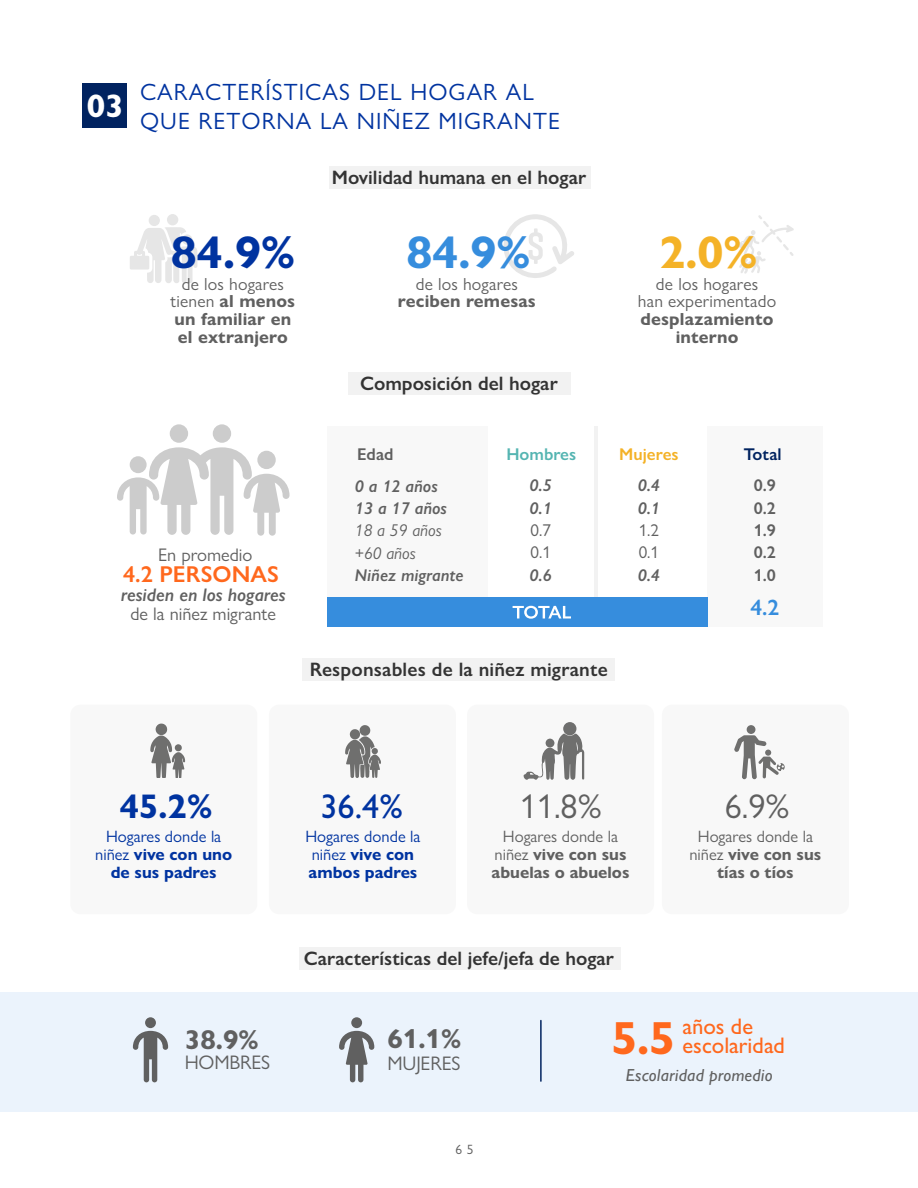
<style>
.page{position:relative;width:918px;height:1188px;background:#fff}
.page>*{position:absolute;margin:0;border:0;box-sizing:border-box;transform-origin:0 0}
.t1{font:700 46.05px "Gill Sans Nova";color:#0033a0}
.t2{font:700 46.05px "Gill Sans Nova";color:#368ddd}
.t3{font:700 46.05px "Gill Sans Nova";color:#f4b227}
.t4{font:34.35px "Gill Sans Nova";color:#606060}
.t5{font:700 34.35px "Gill Sans Nova";color:#0033a0}
.t6{font:500 34.35px "Gill Sans Nova";color:#0033a0}
.t7{font:700 32.55px "Gill Sans Nova";color:#fff}
.t8{font:700 27.3px "Gill Sans Nova";color:#606060}
.t9{font:23.55px/28.3px "Gill Sans Nova";letter-spacing:.045em;color:#0033a0}
.t10{font:600 23.1px "Gill Sans Nova";color:#ff681d}
.t11{font:500 22.65px "Gill Sans Nova";color:#ff681d}
.t12{font:600 22.35px "Gill Sans Nova";color:#368ddd}
.t13{font:19.65px "Gill Sans Nova";letter-spacing:-.01em;color:#606060}
.t14{font:600 19.5px "Gill Sans Nova";color:#333}
.t15{font:18.3px "Gill Sans Nova";color:#606060}
.t16{font:italic 600 18.3px "Gill Sans Nova";color:#606060}
.t17{font:700 17.55px/17.5px "Gill Sans Nova";letter-spacing:.01em;color:#606060;text-align:center}
.t18{font:17.55px/17.5px "Gill Sans Nova";letter-spacing:.01em;color:#606060;text-align:center}
.t19{font:italic 500 17.55px "Gill Sans Nova";letter-spacing:.01em;color:#606060}
.t20{font:italic 600 17.1px/22.4px "Gill Sans Nova";color:#606060}
.t21{font:600 17.1px/22.4px "Gill Sans Nova";color:#606060;text-align:justify}
.t22{font:italic 17.1px/22.4px "Gill Sans Nova";color:#606060}
.t23{font:17.1px/22.4px "Gill Sans Nova";color:#606060}
.t24{font:600 17.1px "Gill Sans Nova";color:#55b5b2}
.t25{font:600 17.1px "Gill Sans Nova";color:#f4b227}
.t26{font:600 17.1px "Gill Sans Nova";letter-spacing:.005em;color:#012360}
.t27{font:700 16.5px/18px "Gill Sans Nova";color:#606060;text-align:center}
.t28{font:700 16.5px/18px "Gill Sans Nova";color:#0033a0;text-align:center}
.t29{font:16.5px/18px "Gill Sans Nova";color:#606060;text-align:center}
.t30{font:16.5px/18px "Gill Sans Nova";color:#0033a0}
.t31{font:13.5px "Gill Sans Nova";color:#606060}
.s1{font-weight:400}
.s2{font-weight:700}
.s3{font-weight:700;font-size:46.65px}
</style>
<div class="page">
<div style="left:0;top:993px;width:918px;height:119px;background:#ebf3fc"></div>
<div style="left:82px;top:83px;width:45px;height:45px;background:#012360"></div>
<svg style="left:130px;top:227px;width:67px;height:56px"></svg>
<div style="left:167px;top:214px;width:11px;height:11px;background:#e6e6e6;border-radius:50%"></div>
<div style="left:149px;top:215px;width:11px;height:11px;background:#e6e6e6;border-radius:50%"></div>
<div style="left:182px;top:234px;width:10px;height:11px;background:#e6e6e6;border-radius:50%"></div>
<svg style="left:504px;top:214px;width:70px;height:64px"></svg>
<div style="left:329px;top:167px;width:262px;height:22px;background:#f2f2f2"></div>
<svg style="left:737px;top:215px;width:57px;height:59px"></svg>
<div style="left:327px;top:426px;width:161px;height:201px;background:#f2f2f2"></div>
<div style="left:707px;top:426px;width:116px;height:201px;background:#f2f2f2"></div>
<hr style="left:594px;top:426px;width:4px;height:201px;background:#f2f2f2">
<div style="left:327px;top:597px;width:380px;height:30px;background:#368ddd"></div>
<svg style="left:513px;top:606px;width:58px;height:13px"></svg>
<div style="left:348px;top:373px;width:222px;height:22px;background:#f2f2f2"></div>
<div style="left:170px;top:424px;width:18px;height:19px;background:#ccc;border-radius:50%"></div>
<div style="left:213px;top:424px;width:18px;height:19px;background:#ccc;border-radius:50%"></div>
<svg style="left:117px;top:447px;width:173px;height:89px"></svg>
<div style="left:130px;top:456px;width:17px;height:17px;background:#ccc;border-radius:50%"></div>
<div style="left:302px;top:658px;width:313px;height:23px;background:#f2f2f2"></div>
<div style="left:70px;top:705px;width:187px;height:209px;background:#f2f2f2;border-radius:10px"></div>
<div style="left:269px;top:705px;width:187px;height:209px;background:#f2f2f2;border-radius:10px"></div>
<div style="left:467px;top:705px;width:187px;height:209px;background:#f2f2f2;border-radius:10px"></div>
<div style="left:662px;top:705px;width:187px;height:209px;background:#f2f2f2;border-radius:10px"></div>
<svg style="left:523px;top:733px;width:61px;height:47px"></svg>
<div style="left:563px;top:722px;width:13px;height:13px;background:#6f6f6e;border-radius:50%"></div>
<div style="left:546px;top:739px;width:8px;height:9px;background:#6f6f6e;border-radius:50%"></div>
<svg style="left:345px;top:725px;width:36px;height:53px"></svg>
<svg style="left:150px;top:723px;width:35px;height:55px"></svg>
<div style="left:747px;top:725px;width:8px;height:9px;background:#6f6f6e;border-radius:50%"></div>
<svg style="left:734px;top:735px;width:51px;height:44px"></svg>
<div style="left:299px;top:947px;width:322px;height:23px;background:#f2f2f2"></div>
<svg style="left:339px;top:1031px;width:35px;height:51px"></svg>
<div style="left:351px;top:1017px;width:11px;height:11px;background:#606060;border-radius:50%"></div>
<svg style="left:133px;top:1031px;width:35px;height:51px"></svg>
<div style="left:145px;top:1017px;width:11px;height:11px;background:#606060;border-radius:50%"></div>
<hr style="left:540px;top:1021px;width:2px;height:60px;background:#012360">
<h3 class="t7" style="left:87px;top:85px;width:38px">03</h3>
<p class="t9" style="left:140px;top:78px;width:421px">CARACTERÍSTICAS DEL HOGAR AL<br>QUE RETORNA LA NIÑEZ MIGRANTE</p>
<h1 class="t1" style="left:171px;top:223px;width:126px">84.9%</h1>
<p class="t17" style="left:171px;top:275px;width:126px"><span class="s1">de los hogares tienen</span> al menos un familiar en el extranjero</p>
<p class="t14" style="left:332px;top:166px;width:256px">Movilidad humana en el hogar</p>
<h1 class="t2" style="left:406px;top:223px;width:126px">84.9%</h1>
<p class="t18" style="left:416px;top:275px;width:104px">de los hogares</p>
<p class="t17" style="left:398px;top:293px;width:139px">reciben remesas</p>
<p class="t14" style="left:360px;top:372px;width:199px">Composición del hogar</p>
<h1 class="t3" style="left:659px;top:223px;width:100px">2.0%</h1>
<p class="t18" style="left:638px;top:275px;width:140px">de los hogares<br>han experimentado</p>
<p class="t17" style="left:641px;top:310px;width:135px">desplazamiento interno</p>
<p class="t24" style="left:506px;top:444px;width:71px">Hombres</p>
<p class="t21" style="left:357px;top:443px;width:38px">Edad</p>
<p class="t25" style="left:619px;top:444px;width:61px">Mujeres</p>
<p class="t26" style="left:744px;top:444px;width:39px">Total</p>
<p class="t15" style="left:158px;top:544px;width:96px">En promedio</p>
<p class="t10" style="left:123px;top:559px;width:157px">4.2 PERSONAS</p>
<p class="t16" style="left:121px;top:584px;width:166px">residen en los hogares</p>
<p class="t15" style="left:130px;top:602px;width:147px">de la niñez migrante</p>
<p class="t20" style="left:355px;top:474px;width:94px">0 a 12 años<br>13 a 17 años</p>
<p class="t22" style="left:355px;top:519px;width:88px">18 a 59 años +60 años</p>
<p class="t20" style="left:355px;top:564px;width:110px">Niñez migrante</p>
<p class="t20" style="left:530px;top:474px;width:24px">0.5<br>0.1</p>
<p class="t23" style="left:531px;top:519px;width:22px">0.7<br>0.1</p>
<p class="t20" style="left:530px;top:564px;width:24px">0.6</p>
<p class="t14" style="left:310px;top:657px;width:300px">Responsables de la niñez migrante</p>
<p class="t20" style="left:638px;top:474px;width:24px">0.4<br>0.1</p>
<p class="t23" style="left:639px;top:519px;width:22px">1.2<br>0.1</p>
<p class="t20" style="left:638px;top:564px;width:24px">0.4</p>
<p class="t21" style="left:754px;top:474px;width:24px">0.9<br>0.2<br>1.9<br>0.2<br>1.0</p>
<p class="t12" style="left:750px;top:594px;width:30px">4.2</p>
<h2 class="t5" style="left:120px;top:785px;width:94px">45.2%</h2>
<h2 class="t6" style="left:320px;top:786px;width:84px">36.4%</h2>
<h2 class="t4" style="left:520px;top:786px;width:84px">11.8%</h2>
<h2 class="t4" style="left:725px;top:786px;width:66px">6.9%</h2>
<p class="t28" style="left:95px;top:827px;width:138px"><span class="s1">Hogares donde la niñez</span> vive con uno de sus padres</p>
<p class="t30" style="left:305px;top:827px;width:117px">Hogares donde la niñez <span class="s2">vive con ambos padres</span></p>
<p class="t29" style="left:689px;top:827px;width:133px">Hogares donde la niñez <span class="s2">vive con sus tías o tíos</span></p>
<p class="t27" style="left:492px;top:827px;width:140px"><span class="s1">Hogares donde la niñez</span> vive con sus abuelas o abuelos</p>
<h3 class="t8" style="left:185px;top:1023px;width:75px">38.9%</h3>
<p class="t13" style="left:185px;top:1050px;width:87px">HOMBRES</p>
<p class="t14" style="left:304px;top:946px;width:312px">Características del jefe/jefa de hogar</p>
<p class="t11" style="left:611px;top:1012px;width:143px"><span class="s3">5.5</span> años de</p>
<h3 class="t8" style="left:387px;top:1022px;width:75px">61.1%</h3>
<p class="t11" style="left:682px;top:1031px;width:104px">escolaridad</p>
<p class="t13" style="left:387px;top:1051px;width:74px">MUJERES</p>
<p class="t19" style="left:626px;top:1064px;width:148px">Escolaridad promedio</p>
<p class="t31" style="left:456px;top:1141px;width:19px">6 5</p>
</div>
